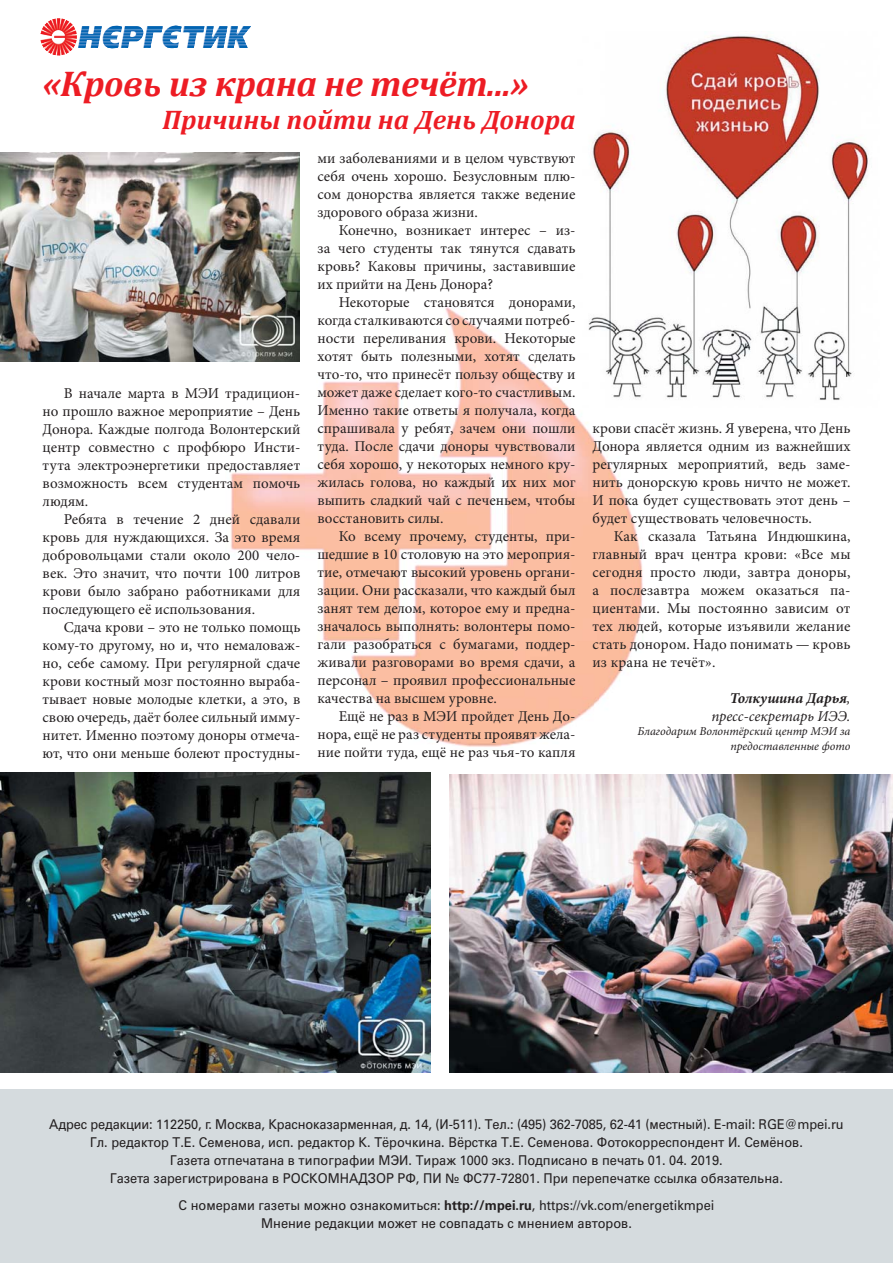
<style>
.page{position:relative;width:893px;height:1263px;background:#fff}
.page>*{position:absolute;margin:0;border:0;box-sizing:border-box;transform-origin:0 0}
.t1{font:italic 700 36px "Cambria";letter-spacing:-.01em;color:#ed1c24}
.t2{font:italic 700 27px "Cambria";color:#ed1c24}
.t3{font:15px/18px "Minion Pro";color:#231f20;text-align:justify}
.t4{font:italic 15px/18px "Minion Pro";color:#231f20;text-align:right}
.t5{font:13.5px/18px "Univers C";color:#231f20;text-align:center;scale:.95 1}
.t6{font:italic 12px/14.4px "Minion Pro";color:#231f20;text-align:right}
.s1{font-weight:700}
</style>
<div class="page">
<img style="left:40px;top:18px;width:142px;height:37px">
<img style="left:225px;top:296px;width:418px;height:451px">
<div style="left:0;top:1090px;width:893px;height:173px;background:#d5dbde"></div>
<img style="left:0;top:152px;width:299px;height:209px">
<img style="left:449px;top:774px;width:444px;height:299px">
<img style="left:0;top:773px;width:430px;height:300px">
<img style="left:578px;top:35px;width:290px;height:372px">
<h1 class="t1" style="left:42px;top:62px;width:488px">«Кровь из крана не течёт...»</h1>
<h2 class="t2" style="left:163px;top:103px;width:414px">Причины пойти на День Донора</h2>
<p class="t3" style="left:43px;top:385px;width:259px;text-indent:21px">В начале марта в МЭИ традицион&shy;но прошло важное мероприятие – День Донора. Каждые полгода Волонтерский центр совместно с профбюро Инсти&shy;тута электроэнергетики предоставляет возможность всем студентам помочь людям.</p>
<p class="t3" style="left:43px;top:511px;width:259px;text-indent:21px">Ребята в течение 2 дней сдавали кровь для нуждающихся. За это время добровольцами стали около 200 чело&shy;век. Это значит, что почти 100 литров крови было забрано работниками для последующего её использования.</p>
<p class="t3" style="left:43px;top:619px;width:259px;text-indent:21px">Сдача крови – это не только помощь кому-то другому, но и, что немаловаж&shy;но, себе самому. При регулярной сдаче крови костный мозг постоянно выраба&shy;тывает новые молодые клетки, а это, в свою очередь, даёт более сильный имму&shy;нитет. Именно поэтому доноры отмеча&shy;ют, что они меньше болеют простудны-</p>
<p class="t3" style="left:317px;top:151px;width:259px">ми заболеваниями и в целом чувствуют себя очень хорошо. Безусловным плю&shy;сом донорства является также ведение здорового образа жизни.</p>
<p class="t3" style="left:317px;top:223px;width:259px;text-indent:21px">Конечно, возникает интерес – из&shy;за чего студенты так тянутся сдавать кровь? Каковы причины, заставившие их прийти на День Донора?</p>
<p class="t3" style="left:317px;top:295px;width:259px;text-indent:21px">Некоторые становятся донорами, когда сталкиваются со случаями потреб&shy;ности переливания крови. Некоторые хотят быть полезными, хотят сделать что-то, что принесёт пользу обществу и может даже сделает кого-то счастливым.<br>Именно такие ответы я получала, когда спрашивала у ребят, зачем они пошли туда. После сдачи доноры чувствовали себя хорошо, у некоторых немного кру&shy;жилась голова, но каждый их них мог выпить сладкий чай с печеньем, чтобы восстановить силы.</p>
<p class="t3" style="left:317px;top:529px;width:260px;text-indent:21px">Ко всему прочему, студенты, при&shy;шедшие в 10 столовую на это мероприя&shy;тие, отмечают высокий уровень органи&shy;зации. Они рассказали, что каждый был занят тем делом, которое ему и предна&shy;значалось выполнять: волонтеры помо&shy;гали разобраться с бумагами, поддер&shy;живали разговорами во время сдачи, а персонал – проявил профессиональные качества на высшем уровне.</p>
<p class="t3" style="left:317px;top:709px;width:259px;text-indent:21px">Ещё не раз в МЭИ пройдет День До&shy;нора, ещё не раз студенты проявят жела&shy;ние пойти туда, ещё не раз чья-то капля</p>
<p class="t3" style="left:592px;top:421px;width:259px">крови спасёт жизнь. Я уверена, что День Донора является одним из важнейших регулярных мероприятий, ведь заме&shy;нить донорскую кровь ничто не может.<br>И пока будет существовать этот день – будет существовать человечность.</p>
<p class="t3" style="left:592px;top:529px;width:260px;text-indent:21px">Как сказала Татьяна Индюшкина, главный врач центра крови: «Все мы сегодня просто люди, завтра доноры, а послезавтра можем оказаться па&shy;циентами. Мы постоянно зависим от тех людей, которые изъявили желание стать донором. Надо понимать — кровь из крана не течёт».</p>
<p class="t4" style="left:711px;top:689px;width:141px"><span class="s1">Толкушина Дарья</span>, пресс-секретарь ИЭЭ.</p>
<p class="t6" style="left:637px;top:724px;width:214px">Благодарим Волонтёрский центр МЭИ за предоставленные фото</p>
<p class="t5" style="left:49px;top:1115px;width:838px">Адрес редакции: 112250, г. Москва, Красноказарменная, д. 14, (И-511). Тел.: (495) 362-7085, 62-41 (местный). E-mail: RGE@mpei.ru Гл. редактор Т.Е. Семенова, исп. редактор К. Тёрочкина. Вёрстка Т.Е. Семенова. Фотокорреспондент И. Семёнов.<br>Газета отпечатана в типографии МЭИ. Тираж 1000 экз. Подписано в печать 01. 04. 2019.<br>Газета зарегистрирована в РОСКОМНАДЗОР РФ, ПИ № ФС77-72801. При перепечатке ссылка обязательна.</p>
<p class="t5" style="left:179px;top:1196px;width:565px">С номерами газеты можно ознакомиться: <span class="s1">http://mpei.ru</span>, https://vk.com/energetikmpei<br>Мнение редакции может не совпадать с мнением авторов.</p>
</div>
